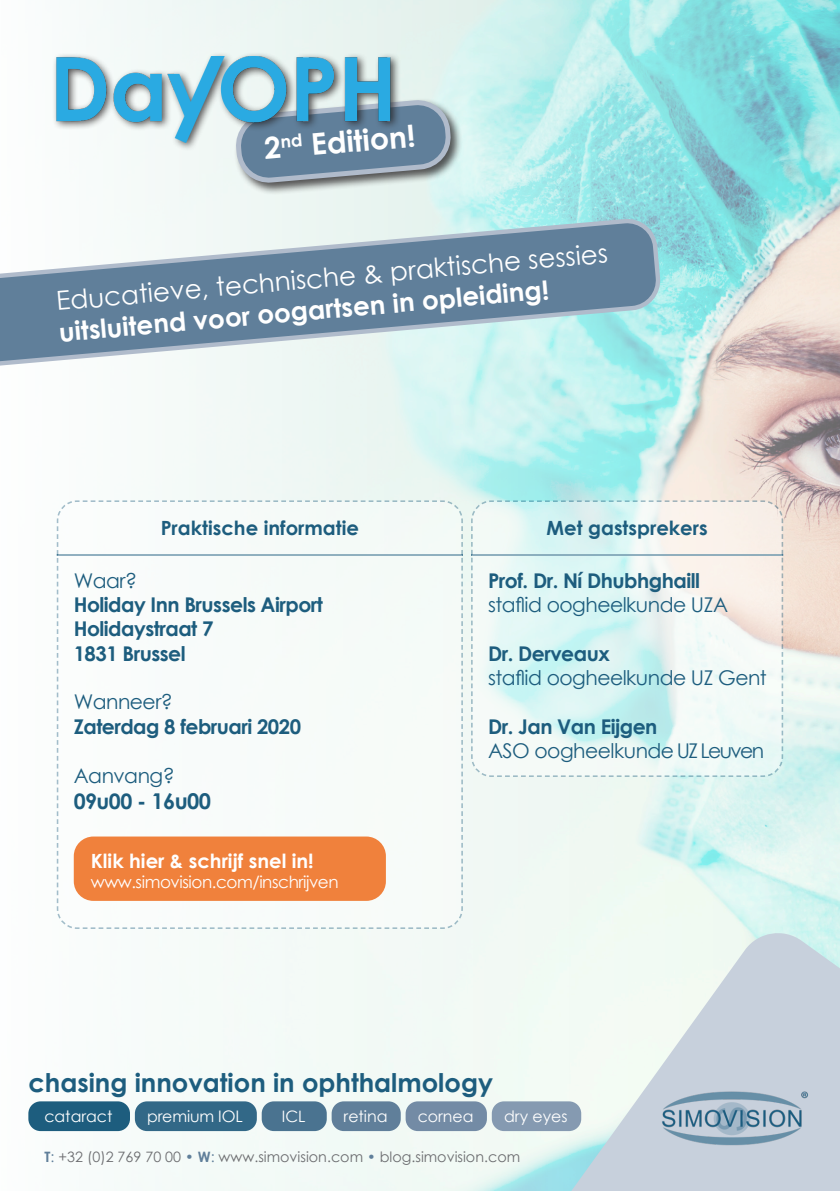
<style>
.page{position:relative;width:840px;height:1191px;background:#fff}
.page>*{position:absolute;margin:0;border:0;box-sizing:border-box;transform-origin:0 0}
.t1{font:700 30px "Century Gothic";color:#fff}
.t2{font:26.2px "Century Gothic";color:#fff}
.t3{font:700 26.2px "Century Gothic";color:#fff}
.t4{font:700 25.8px "Century Gothic";color:#1d5d7e}
.t5{font:700 21.8px "Century Gothic";letter-spacing:-.025em;color:#1d5d7e}
.t6{font:20.4px/24.4px "Century Gothic";letter-spacing:-.025em;color:#1d5d7e}
.t7{font:700 20.4px/24.4px "Century Gothic";letter-spacing:-.025em;color:#1d5d7e}
.t8{font:700 19.6px "Century Gothic";color:#1d5d7e}
.t9{font:700 19.6px "Century Gothic";color:#fff}
.t10{font:16.8px "Century Gothic";letter-spacing:-.025em;color:#fff}
.t11{font:15.8px "Century Gothic";color:#fff}
.t12{font:14.4px "Century Gothic";color:#6c6d70}
.s1{font-size:21.4px}
.s2{font-weight:700}
.s3{font-size:16px}
.s4{font-weight:700;color:#607f9a}
.s5{color:#607f9a}
</style>
<div class="page">
<img style="left:28px;top:0;width:811px;height:1191px">
<div style="left:234px;top:98px;width:229px;height:96px;background:#231f20;opacity:.75"></div>
<svg style="left:234px;top:101px;width:218px;height:80px;background:#7a91a4"></svg>
<div style="left:53px;top:52px;width:347px;height:99px;background:#231f20;opacity:.75"></div>
<img style="left:55px;top:57px;width:336px;height:86px">
<svg style="left:0;top:220px;width:659px;height:147px"></svg>
<svg style="left:56px;top:499px;width:407px;height:430px"></svg>
<div style="left:74px;top:836px;width:311px;height:65px;background:#f0813c;border-radius:20px"></div>
<svg style="left:470px;top:499px;width:313px;height:278px"></svg>
<div style="left:28px;top:1101px;width:102px;height:30px;background:#1d5d7e;border-radius:12px"></div>
<div style="left:135px;top:1101px;width:122px;height:30px;background:#326887;border-radius:12px"></div>
<div style="left:261px;top:1101px;width:65px;height:30px;background:#4a7390;border-radius:12px"></div>
<div style="left:331px;top:1101px;width:69px;height:30px;background:#607f9a;border-radius:12px"></div>
<div style="left:405px;top:1101px;width:81px;height:30px;background:#738ba5;border-radius:12px"></div>
<div style="left:491px;top:1101px;width:90px;height:30px;background:#859ab1;border-radius:12px"></div>
<svg style="left:525px;top:927px;width:314px;height:264px"></svg>
<img style="left:660px;top:1089px;width:148px;height:58px">
<p class="t1" style="left:262px;top:126px;width:153px;rotate:-5deg">2<sup>nd</sup> Edition!</p>
<p class="t2" style="left:55px;top:283px;width:555px;rotate:-5deg">Educatieve, technische &amp; praktische sessies</p>
<p class="t3" style="left:57px;top:312px;width:493px;rotate:-5deg">uitsluitend voor oogartsen in opleiding!</p>
<p class="t8" style="left:161px;top:513px;width:200px">Praktische informatie</p>
<p class="t8" style="left:546px;top:513px;width:162px">Met gastsprekers</p>
<p class="t6" style="left:74px;top:567px;width:65px">Waar?</p>
<p class="t7" style="left:74px;top:591px;width:250px">Holiday Inn Brussels Airport<br>Holidaystraat 7<br>1831 Brussel</p>
<p class="t6" style="left:74px;top:689px;width:101px">Wanneer?</p>
<p class="t7" style="left:74px;top:713px;width:229px">Zaterdag 8 februari 2020</p>
<p class="t6" style="left:74px;top:762px;width:102px">Aanvang?</p>
<p class="t5" style="left:74px;top:784px;width:139px"><span class="s1">09u00</span> - 16u00</p>
<p class="t9" style="left:91px;top:845px;width:224px">Klik hier &amp; schrijf snel in!</p>
<p class="t10" style="left:91px;top:870px;width:249px">www.simovision.com/inschrijven</p>
<p class="t6" style="left:488px;top:567px;width:241px"><span class="s2">Prof. Dr. Ní Dhubhghaill </span>staflid oogheelkunde UZA</p>
<p class="t6" style="left:488px;top:641px;width:280px"><span class="s2">Dr. Derveaux<br></span>staflid oogheelkunde UZ Gent</p>
<p class="t6" style="left:488px;top:714px;width:277px"><span class="s2">Dr. Jan Van Eijgen<br></span>ASO oogheelkundeUZ Leuven</p>
<p class="t4" style="left:28px;top:1063px;width:466px">chasing innovation in ophthalmology</p>
<p class="t11" style="left:44px;top:1105px;width:70px">cataract</p>
<p class="t11" style="left:147px;top:1105px;width:97px">premium <span class="s3">IOL</span></p>
<p class="t11" style="left:282px;top:1105px;width:25px">ICL</p>
<p class="t11" style="left:343px;top:1105px;width:46px">reti<span class="s3">na</span></p>
<p class="t11" style="left:417px;top:1105px;width:57px">cornea</p>
<p class="t11" style="left:504px;top:1105px;width:65px">dry eyes</p>
<p class="t12" style="left:45px;top:1147px;width:477px"><span class="s4">T</span><span class="s5">:</span> +32 (0)2 769 70 00 <span class="s5">•</span> <span class="s4">W</span><span class="s5">:</span> www.simovision.com <span class="s5">•</span> blog.simovision.com</p>
</div>
